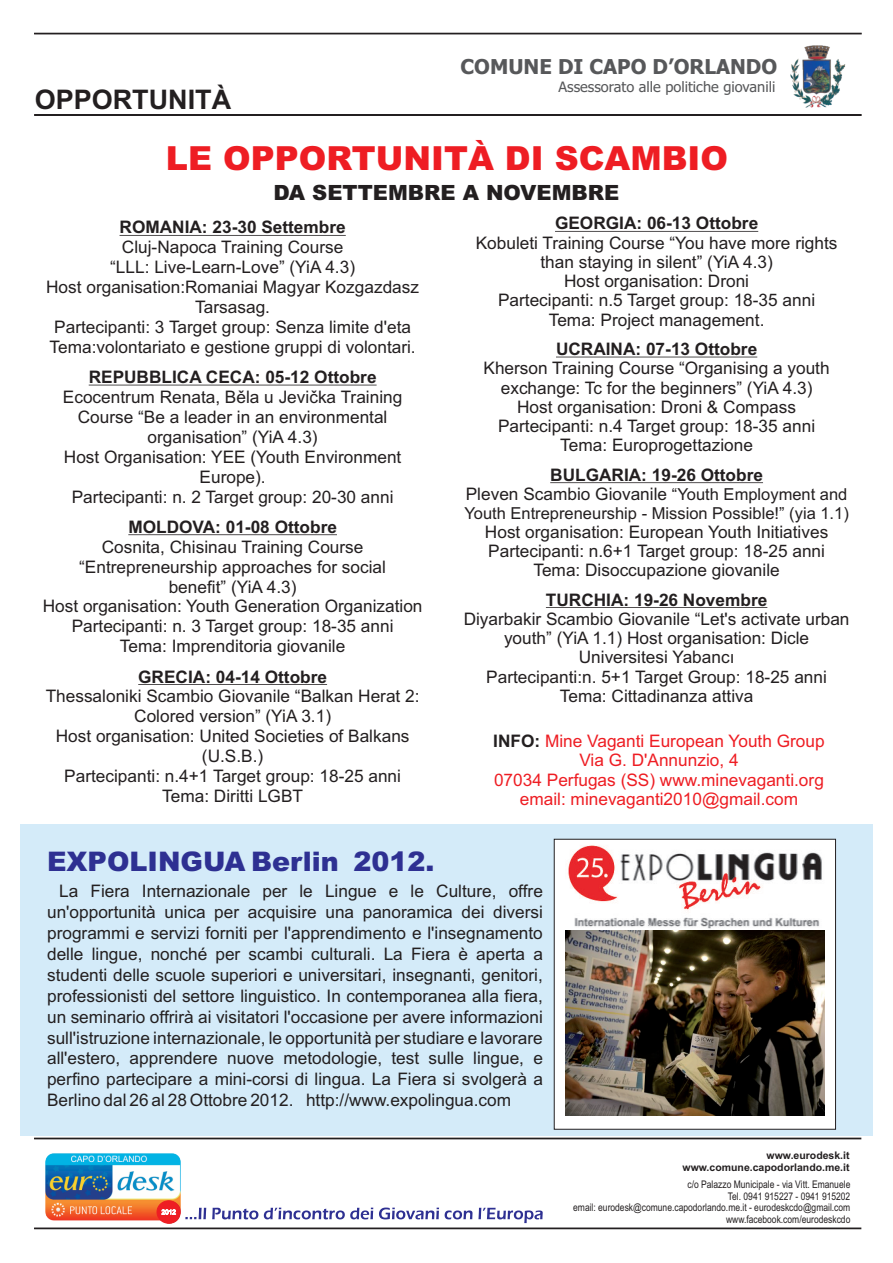
<style>
.page{position:relative;width:893px;height:1263px;background:#fff}
.page>*{position:absolute;margin:0;border:0;box-sizing:border-box;transform-origin:0 0}
.t1{font:900 33.15px "Arial";color:#ee1d23}
.t2{font:900 27px "Arial";color:#2e3092}
.t3{font:700 27px "Arial";color:#231f20}
.t4{font:900 21px "Arial";color:#231f20}
.t5{font:700 20.55px "Tahoma";color:#57585a}
.t6{font:17.25px/20px "Arial";color:#231f20;text-align:center}
.t7{font:700 17.25px "Arial";color:#231f20}
.t8{font:17.25px/19.2px "Arial";color:#ee1d23;text-align:center}
.t9{font:16.5px "Arial";color:#231f20}
.t10{font:14.4px "Tahoma";color:#57585a}
.t11{font:10.5px/11.7px "Arial";color:#231f20;text-align:right;scale:.81 1}
.t12{font:700 10.5px/11.7px "Arial";color:#231f20;text-align:right}
.s1{font-weight:700}
.s2{font-size:16.5px}
.s3{font-weight:700;color:#231f20}
</style>
<div class="page">
<div style="left:20px;top:824px;width:853px;height:312px;background:#d4ebf9"></div>
<div style="left:34px;top:114px;width:828px;height:2px;border:1px solid #231f20"></div>
<div style="left:34px;top:33px;width:828px;height:1px;border:1px solid #231f20"></div>
<img style="left:790px;top:46px;width:56px;height:62px">
<div style="left:34px;top:1227px;width:827px;height:2px;border:1px solid #231f20"></div>
<div style="left:34px;top:1138px;width:827px;height:1px;border:1px solid #231f20"></div>
<svg style="left:185px;top:1207px;width:188px;height:12px"></svg>
<svg style="left:379px;top:1207px;width:164px;height:16px"></svg>
<img style="left:45px;top:1154px;width:135px;height:69px">
<div style="left:157px;top:1200px;width:23px;height:23px;background:#ee1d23;border:1px solid #ee1d23;border-radius:50%"></div>
<svg style="left:161px;top:1209px;width:15px;height:6px"></svg>
<hr style="left:120px;top:235px;width:226px;height:1px;background:#231f20">
<hr style="left:89px;top:385px;width:288px;height:1px;background:#231f20">
<hr style="left:128px;top:534px;width:209px;height:1px;background:#231f20">
<hr style="left:138px;top:684px;width:189px;height:1px;background:#231f20">
<hr style="left:555px;top:231px;width:203px;height:1px;background:#231f20">
<hr style="left:556px;top:357px;width:201px;height:1px;background:#231f20">
<hr style="left:550px;top:482px;width:213px;height:1px;background:#231f20">
<hr style="left:546px;top:607px;width:221px;height:1px;background:#231f20">
<svg style="left:553px;top:838px;width:283px;height:292px;background:#e4e4e4"></svg>
<img style="left:565px;top:840px;width:260px;height:98px">
<img style="left:565px;top:930px;width:259px;height:185px">
<h2 class="t3" style="left:35px;top:89px;width:198px">OPPORTUNITÀ</h2>
<p class="t5" style="left:461px;top:58px;width:318px">COMUNE DI CAPO D’ORLANDO</p>
<p class="t10" style="left:558px;top:81px;width:218px">Assessorato alle politiche giovanili</p>
<h1 class="t1" style="left:166px;top:147px;width:564px">LE OPPORTUNITÀ DI SCAMBIO</h1>
<p class="t4" style="left:273px;top:185px;width:347px">DA SETTEMBRE A NOVEMBRE</p>
<p class="t7" style="left:120px;top:221px;width:228px">ROMANIA: 23-30 Settembre</p>
<p class="t6" style="left:46px;top:239px;width:374px">Cluj-Napoca Training Course<br>“LLL: Live-Learn-Love” (YiA 4.3)<br>Host organisation:Romaniai Magyar Kozgazdasz Tarsasag.<br>Partecipanti: 3 Target group: Senza limite d'eta Tema:volontariato e gestione gruppi di volontari.</p>
<p class="t7" style="left:89px;top:370px;width:289px">REPUBBLICA CECA: 05-12 Ottobre</p>
<p class="t6" style="left:63px;top:389px;width:341px">Ecocentrum Renata, Bìla u Jevièka Training Course “Be a leader in an environmental organisation” (YiA 4.3)<br>Host Organisation: YEE (Youth Environment Europe).<br>Partecipanti: n. 2 Target group: 20-30 anni</p>
<p class="t7" style="left:128px;top:520px;width:210px">MOLDOVA: 01-08 Ottobre</p>
<p class="t6" style="left:43px;top:538px;width:381px">Cosnita, Chisinau Training Course “Entrepreneurship approaches for social<br>benefit” (YiA 4.3)<br>Host organisation: Youth Generation Organization Partecipanti: n. 3 Target group: 18-35 anni<br>Tema: Imprenditoria giovanile</p>
<p class="t7" style="left:138px;top:670px;width:190px">GRECIA: 04-14 Ottobre</p>
<p class="t6" style="left:46px;top:688px;width:375px">Thessaloniki Scambio Giovanile “Balkan Herat 2:<br>Colored version” (YiA 3.1)<br>Host organisation: United Societies of Balkans (U.S.B.)<br>Partecipanti: n.4+1 Target group: 18-25 anni Tema: Diritti LGBT</p>
<p class="t7" style="left:555px;top:217px;width:205px">GEORGIA: 06-13 Ottobre</p>
<p class="t6" style="left:476px;top:235px;width:363px;line-height:19.2px">Kobuleti Training Course “You have more rights than staying in silent” (YiA 4.3)<br>Host organisation: Droni<br>Partecipanti: n.5 Target group: 18-35 anni Tema: Project management.</p>
<p class="t7" style="left:556px;top:342px;width:203px">UCRAINA: 07-13 Ottobre</p>
<p class="t6" style="left:484px;top:360px;width:348px;line-height:19.2px">Kherson Training Course “Organising a youth exchange: Tc for the beginners” (YiA 4.3)<br>Host organisation: Droni &amp; Compass Partecipanti: n.4 Target group: 18-35 anni Tema: Europrogettazione</p>
<p class="t6" style="left:466px;top:467px;width:383px;line-height:19.2px"><span class="s1">BULGARIA: 19-26 Ottobre<br></span>Pleven Scambio Giovanile <span class="s2">“Youth Employment and</span></p>
<p class="t9" style="left:464px;top:507px;width:386px">Youth Entrepreneurship - Mission Possible!” (yia 1.1)</p>
<p class="t6" style="left:485px;top:524px;width:345px;line-height:19.2px">Host organisation: European Youth Initiatives<br>Partecipanti: n.6+1 Target group: 18-25 anni<br>Tema: Disoccupazione giovanile</p>
<p class="t7" style="left:546px;top:593px;width:223px">TURCHIA: 19-26 Novembre</p>
<p class="t6" style="left:464px;top:611px;width:387px;line-height:19.2px">Diyarbakir Scambio Giovanile “Let's activate urban youth” (YiA 1.1) Host organisation: Dicle Universitesi Yabancý<br>Partecipanti:n. 5+1 Target Group: 18-25 anni Tema: Cittadinanza attiva</p>
<p class="t8" style="left:493px;top:733px;width:333px"><span class="s3">INFO:</span> Mine Vaganti European Youth Group Via G. D'Annunzio, 4<br>07034 Perfugas (SS) www.minevaganti.org email: minevaganti2010@gmail.com</p>
<h2 class="t2" style="left:47px;top:852px;width:389px">EXPOLINGUA Berlin 2012.</h2>
<p class="t6" style="left:47px;top:882px;width:497px;line-height:20.9px;text-align:justify;text-indent:12px">La Fiera Internazionale per le Lingue e le Culture, offre un'opportunità unica per acquisire una panoramica dei diversi programmi e servizi forniti per l'apprendimento e l'insegnamento delle lingue, nonché per scambi culturali. La Fiera è aperta a studenti delle scuole superiori e universitari, insegnanti, genitori, professionisti del settore linguistico. In contemporanea alla fiera, un seminario offrirà ai visitatori l'occasione per avere informazioni sull'istruzione internazionale, le opportunità per studiare e lavorare all'estero, apprendere nuove metodologie, test sulle lingue, e perfino partecipare a mini-corsi di lingua. La Fiera si svolgerà a Berlino dal 26 al 28 Ottobre 2012. http://www.expolingua.com</p>
<p class="t12" style="left:682px;top:1150px;width:169px">www.eurodesk.it www.comune.capodorlando.me.it</p>
<p class="t11" style="left:573px;top:1179px;width:344px">c/o Palazzo Municipale - via Vitt. Emanuele<br>Tel. 0941 915227 - 0941 915202<br>email: eurodesk@comune.capodorlando.me.it - eurodeskcdo@gmail.com www.facebook.com/eurodeskcdo</p>
</div>
